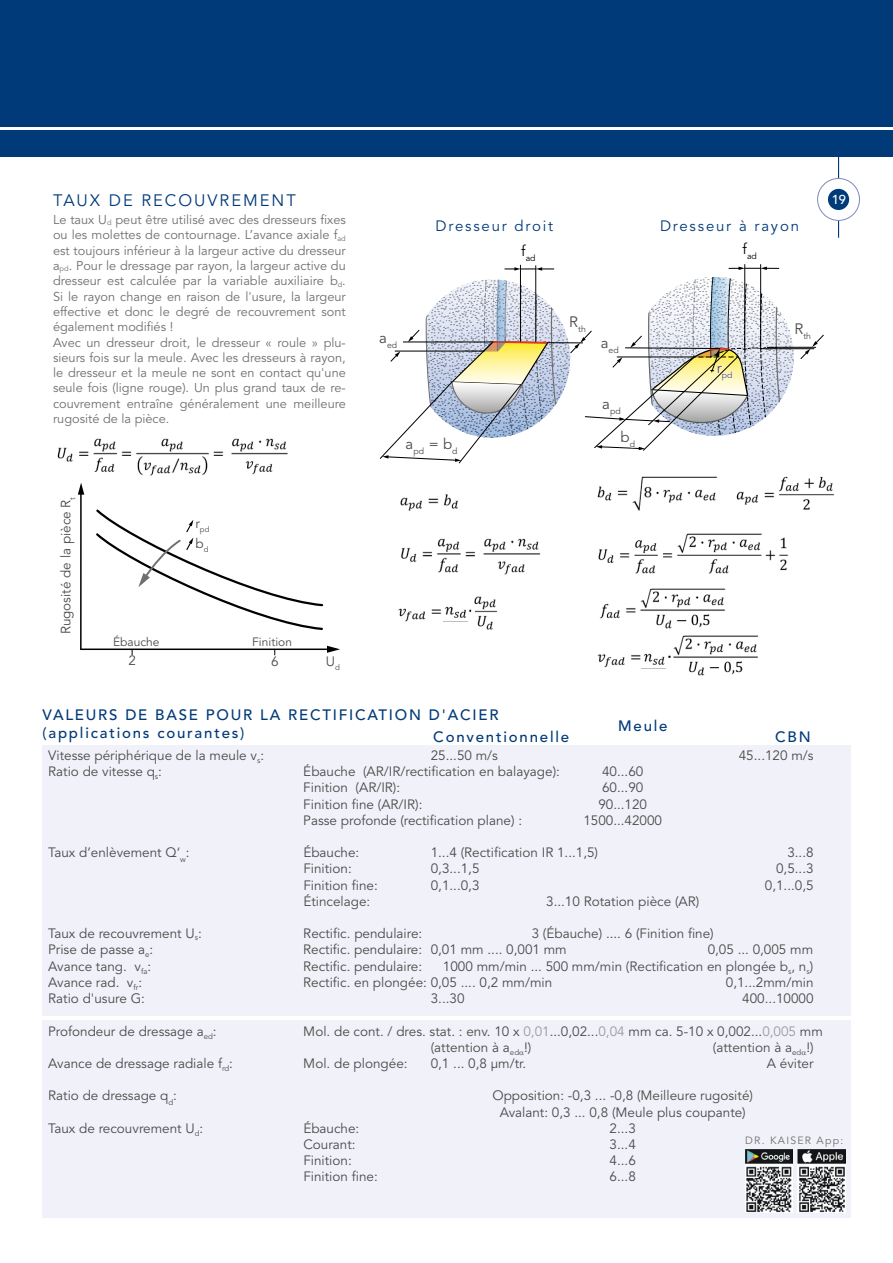
<style>
.page{position:relative;width:893px;height:1263px;background:#fff}
.page>*{position:absolute;margin:0;border:0;box-sizing:border-box;transform-origin:0 0}
.t1{font:16.5px "Avenir LT Std";letter-spacing:.12em;color:#003a78}
.t2{font:500 15px/18px "Avenir LT Std";letter-spacing:.12em;color:#003a78}
.t3{font:15px "Avenir LT Std";letter-spacing:.12em;color:#003a78}
.t4{font:15px "Avenir LT Std";color:#4a4a49}
.t5{font:13.5px/16.2px "Avenir LT Std";color:#4a4a49}
.t6{font:500 12.9px "Avenir LT Std";color:#fff}
.t7{font:12.75px/15.3px "Avenir LT Std";color:#706f6f}
.t8{font:12px "Avenir LT Std";color:#4a4a49}
.t9{font:10.5px "Avenir LT Std";letter-spacing:.12em;color:#706f6f}
.t10{font:8.7px "Avenir LT Std";color:#4a4a49}
.t11{font:8.7px "Avenir LT Std";color:#000}
.t12{font:7.8px "Avenir LT Std";color:#4a4a49}
.s1{color:#9b9b9a}
</style>
<div class="page">
<div style="left:0;top:0;width:893px;height:157px;background:#003a78"></div>
<hr style="left:0;top:127px;width:893px;height:3px;background:#fff">
<hr style="left:838px;top:149px;width:1px;height:89px;background:#003a78">
<div style="left:818px;top:178px;width:41px;height:42px;background:#fff;border-radius:50%"></div>
<div style="left:817px;top:178px;width:43px;height:43px;border:1px solid #7f8bb8;border-radius:50%"></div>
<div style="left:828px;top:189px;width:21px;height:21px;background:#003a78;border-radius:50%"></div>
<img style="left:600px;top:588px;width:126px;height:41px">
<img style="left:57px;top:438px;width:231px;height:38px">
<img style="left:736px;top:476px;width:99px;height:34px">
<img style="left:597px;top:476px;width:121px;height:35px">
<img style="left:598px;top:533px;width:191px;height:41px">
<img style="left:400px;top:494px;width:58px;height:17px">
<img style="left:401px;top:538px;width:140px;height:37px">
<img style="left:597px;top:635px;width:162px;height:41px">
<img style="left:642px;top:651px;width:29px;height:17px">
<svg style="left:668px;top:651px;width:3px;height:13px"></svg>
<img style="left:398px;top:596px;width:100px;height:34px">
<img style="left:443px;top:604px;width:30px;height:17px">
<svg style="left:467px;top:605px;width:7px;height:13px"></svg>
<hr style="left:744px;top:264px;width:1px;height:86px;background:#000">
<hr style="left:760px;top:264px;width:1px;height:85px;background:#000">
<svg style="left:729px;top:267px;width:50px;height:3px"></svg>
<hr style="left:520px;top:265px;width:1px;height:76px;background:#000">
<hr style="left:535px;top:266px;width:1px;height:76px;background:#000">
<svg style="left:505px;top:264px;width:49px;height:7px"></svg>
<hr style="left:80px;top:492px;width:2px;height:157px;background:#000">
<hr style="left:81px;top:648px;width:248px;height:2px;background:#000">
<svg style="left:379px;top:277px;width:445px;height:187px"></svg>
<div style="left:42px;top:1020px;width:808px;height:197px;background:#f1f2f9"></div>
<div style="left:42px;top:746px;width:808px;height:270px;background:#f1f2f9"></div>
<svg style="left:94px;top:509px;width:246px;height:147px"></svg>
<svg style="left:77px;top:483px;width:7px;height:151px"></svg>
<img style="left:745px;top:1149px;width:48px;height:64px">
<img style="left:797px;top:1149px;width:48px;height:64px">
<p class="t1" style="left:53px;top:191px;width:244px">TAUX DE RECOUVREMENT</p>
<p class="t7" style="left:53px;top:212px;width:294px">Le taux U<sub>d</sub> peut être utilisé avec des dresseurs fixes ou les molettes de contournage. L’avance axiale f<sub>ad </sub>est toujours inférieur à la largeur active du dresseur a<sub>pd</sub>. Pour le dressage par rayon, la largeur active du dresseur est calculée par la variable auxiliaire b<sub>d</sub>.<br>Si le rayon change en raison de l'usure, la largeur effective et donc le degré de recouvrement sont également modifiés !<br>Avec un dresseur droit, le dresseur « roule » plu&shy;sieurs fois sur la meule. Avec les dresseurs à rayon, le dresseur et la meule ne sont en contact qu'une seule fois (ligne rouge). Un plus grand taux de re&shy;couvrement entraîne généralement une meilleure rugosité de la pièce.</p>
<p class="t3" style="left:436px;top:218px;width:119px">Dresseur droit</p>
<p class="t3" style="left:660px;top:217px;width:140px">Dresseur à rayon</p>
<p class="t11" style="left:521px;top:253px;width:16px"><sup>f</sup>ad</p>
<p class="t11" style="left:743px;top:251px;width:16px"><sup>f</sup>ad</p>
<p class="t10" style="left:379px;top:340px;width:19px"><sup>a</sup>ed</p>
<p class="t4" style="left:406px;top:435px;width:54px">a<sub>pd</sub> = b<sub>d</sub></p>
<p class="t10" style="left:569px;top:324px;width:18px"><sup>R</sup>th</p>
<p class="t10" style="left:601px;top:345px;width:19px"><sup>a</sup>ed</p>
<p class="t10" style="left:602px;top:406px;width:20px"><sup>a</sup>pd</p>
<p class="t4" style="left:620px;top:428px;width:16px">b<sub>d</sub></p>
<p class="t10" style="left:717px;top:370px;width:17px"><sup>r</sup>pd</p>
<p class="t10" style="left:794px;top:331px;width:18px"><sup>R</sup>th</p>
<p class="t6" style="left:832px;top:192px;width:16px">19</p>
<p class="t5" style="left:58px;top:634px;width:139px;rotate:-90deg">Rugosité de la pièce R<sub>t</sub></p>
<p class="t12" style="left:195px;top:525px;width:16px"><sup>r</sup>pd</p>
<p class="t5" style="left:195px;top:535px;width:15px">b<sub>d</sub></p>
<p class="t8" style="left:113px;top:634px;width:48px">Ébauche</p>
<p class="t8" style="left:252px;top:634px;width:41px">Finition</p>
<p class="t5" style="left:129px;top:653px;width:9px">2</p>
<p class="t5" style="left:271px;top:654px;width:9px">6</p>
<p class="t5" style="left:326px;top:653px;width:16px">U<sub>d</sub></p>
<p class="t2" style="left:42px;top:706px;width:458px">VALEURS DE BASE POUR LA RECTIFICATION D'ACIER (applications courantes)</p>
<p class="t2" style="left:618px;top:717px;width:51px">Meule</p>
<p class="t2" style="left:433px;top:728px;width:137px">Conventionnelle</p>
<p class="t2" style="left:775px;top:728px;width:37px">CBN</p>
<p class="t5" style="left:48px;top:748px;width:217px">Vitesse périphérique de la meule v<sub>s</sub>:</p>
<p class="t5" style="left:431px;top:748px;width:69px">25...50 m/s</p>
<p class="t5" style="left:739px;top:748px;width:76px">45...120 m/s</p>
<p class="t5" style="left:48px;top:764px;width:115px">Ratio de vitesse q<sub>s</sub>:</p>
<p class="t5" style="left:303px;top:764px;width:258px">Ébauche (AR/IR/rectification en balayage):</p>
<p class="t5" style="left:602px;top:764px;width:43px">40...60</p>
<p class="t5" style="left:303px;top:780px;width:98px">Finition (AR/IR):</p>
<p class="t5" style="left:602px;top:780px;width:43px">60...90</p>
<p class="t5" style="left:303px;top:796px;width:121px">Finition fine (AR/IR):</p>
<p class="t5" style="left:598px;top:796px;width:50px">90...120</p>
<p class="t5" style="left:303px;top:812px;width:220px">Passe profonde (rectification plane) :</p>
<p class="t5" style="left:583px;top:812px;width:80px">1500...42000</p>
<p class="t5" style="left:48px;top:845px;width:143px">Taux d’enlèvement Q‘<sub>w</sub>:</p>
<p class="t5" style="left:303px;top:845px;width:58px">Ébauche:</p>
<p class="t5" style="left:431px;top:845px;width:169px">1...4 (Rectification IR 1...1,5)</p>
<p class="t5" style="left:787px;top:845px;width:28px">3...8</p>
<p class="t5" style="left:303px;top:861px;width:50px">Finition:</p>
<p class="t5" style="left:431px;top:861px;width:50px">0,3...1,5</p>
<p class="t5" style="left:776px;top:861px;width:39px">0,5...3</p>
<p class="t5" style="left:303px;top:877px;width:76px">Finition fine:</p>
<p class="t5" style="left:431px;top:877px;width:50px">0,1...0,3</p>
<p class="t5" style="left:765px;top:877px;width:50px">0,1...0,5</p>
<p class="t5" style="left:303px;top:893px;width:69px">Étincelage:</p>
<p class="t5" style="left:546px;top:893px;width:155px">3...10 Rotation pièce (AR)</p>
<p class="t5" style="left:48px;top:926px;width:155px">Taux de recouvrement U<sub>s</sub>:</p>
<p class="t5" style="left:303px;top:926px;width:121px">Rectific. pendulaire:</p>
<p class="t5" style="left:532px;top:926px;width:184px">3 (Ébauche) .... 6 (Finition fine)</p>
<p class="t5" style="left:48px;top:942px;width:107px">Prise de passe a<sub>e</sub>:</p>
<p class="t5" style="left:303px;top:942px;width:265px">Rectific. pendulaire: 0,01 mm .... 0,001 mm</p>
<p class="t5" style="left:708px;top:942px;width:107px">0,05 ... 0,005 mm</p>
<p class="t5" style="left:48px;top:958px;width:104px">Avance tang. v<sub>fa</sub>:</p>
<p class="t5" style="left:303px;top:958px;width:121px">Rectific. pendulaire:</p>
<p class="t5" style="left:443px;top:958px;width:372px">1000 mm/min ... 500 mm/min (Rectification en plongée b<sub>s</sub>, n<sub>s</sub>)</p>
<p class="t5" style="left:48px;top:974px;width:96px">Avance rad. v<sub>fr</sub>:</p>
<p class="t5" style="left:303px;top:974px;width:251px">Rectific. en plongée: 0,05 .... 0,2 mm/min</p>
<p class="t5" style="left:726px;top:974px;width:89px">0,1...2mm/min</p>
<p class="t5" style="left:48px;top:991px;width:98px">Ratio d'usure G:</p>
<p class="t5" style="left:431px;top:991px;width:35px">3...30</p>
<p class="t5" style="left:742px;top:991px;width:73px">400...10000</p>
<p class="t5" style="left:48px;top:1023px;width:170px">Profondeur de dressage a<sub>ed</sub>:</p>
<p class="t5" style="left:431px;top:1023px;width:394px;text-indent:-127px">Mol. de cont. / dres. stat. : env. 10 x <span class="s1">0,01</span>...0,02...<span class="s1">0,04</span> mm ca. 5-10 x 0,002...<span class="s1">0,005</span> mm (attention à a<sub>ed</sub> !)</p>
<p class="t5" style="left:713px;top:1039px;width:102px">(attention à a<sub>ed</sub> !)</p>
<p class="t5" style="left:48px;top:1055px;width:186px">Avance de dressage radiale f<sub>rd</sub>:</p>
<p class="t5" style="left:303px;top:1055px;width:106px">Mol. de plongée:</p>
<p class="t5" style="left:431px;top:1055px;width:97px">0,1 ... 0,8 µm/tr.</p>
<p class="t5" style="left:767px;top:1055px;width:48px">A éviter</p>
<p class="t5" style="left:48px;top:1088px;width:130px">Ratio de dressage q<sub>d</sub>:</p>
<p class="t5" style="left:492px;top:1088px;width:262px;text-align:center">Opposition: -0,3 ... -0,8 (Meilleure rugosité)<br>Avalant: 0,3 ... 0,8 (Meule plus coupante)</p>
<p class="t5" style="left:48px;top:1120px;width:157px">Taux de recouvrement U<sub>d</sub>:</p>
<p class="t5" style="left:303px;top:1120px;width:58px">Ébauche:</p>
<p class="t5" style="left:610px;top:1120px;width:28px">2...3</p>
<p class="t5" style="left:303px;top:1136px;width:54px">Courant:</p>
<p class="t5" style="left:610px;top:1136px;width:28px">3...4</p>
<p class="t5" style="left:303px;top:1153px;width:50px">Finition:</p>
<p class="t5" style="left:610px;top:1153px;width:28px">4...6</p>
<p class="t5" style="left:303px;top:1169px;width:76px">Finition fine:</p>
<p class="t5" style="left:610px;top:1169px;width:28px">6...8</p>
<p class="t9" style="left:745px;top:1135px;width:100px">DR. KAISER App:</p>
</div>
